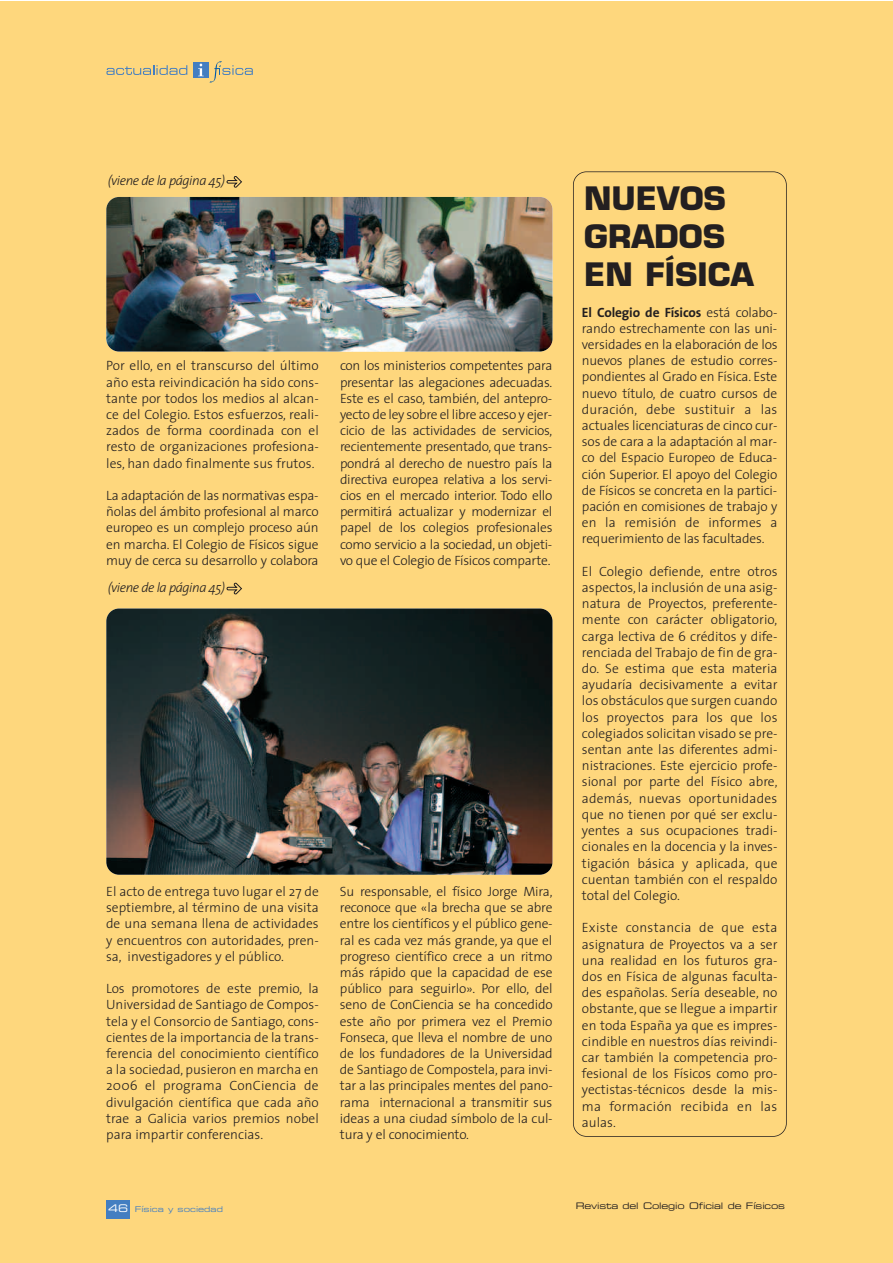
<style>
.page{position:relative;width:893px;height:1263px;background:#fff}
.page>*{position:absolute;margin:0;border:0;box-sizing:border-box;transform-origin:0 0}
.t1{font:700 31.5px/37.8px "Eurostile";color:#231f20}
.t2{font:300 13.5px/16.2px "The Sans";color:#231f20;text-align:justify}
.t3{font:italic 300 13.5px "The Sans";letter-spacing:-.035em;color:#231f20}
.t4{font:9px "Eurostile Extended Two";letter-spacing:-.02em;color:#231f20}
.t5{font:7.95px "Eurostile Extended Two";color:#437ec1}
.s1{font-weight:700}
.s2{font-size:10.5px;color:#fff}
</style>
<div class="page">
<div style="left:0;top:1px;width:892px;height:1262px;background:#fed77d"></div>
<div style="left:107px;top:1200px;width:23px;height:19px;background:#437ec1"></div>
<svg style="left:106px;top:65px;width:81px;height:10px"></svg>
<div style="left:193px;top:62px;width:16px;height:16px;background:#437ec1"></div>
<svg style="left:198px;top:61px;width:55px;height:21px"></svg>
<img style="left:106px;top:197px;width:446px;height:155px">
<img style="left:106px;top:608px;width:446px;height:267px">
<div style="left:573px;top:171px;width:214px;height:966px;border:2px solid #231f20;border-radius:14px"></div>
<svg style="left:226px;top:176px;width:16px;height:12px"></svg>
<svg style="left:226px;top:582px;width:16px;height:13px"></svg>
<p class="t3" style="left:108px;top:175px;width:119px">(viene de la página 45)</p>
<p class="t2" style="left:106px;top:359px;width:214px">Por ello, en el transcurso del último año esta reivindicación ha sido cons&shy;tante por todos los medios al alcan&shy;ce del Colegio. Estos esfuerzos, reali&shy;zados de forma coordinada con el resto de organizaciones profesiona&shy;les, han dado finalmente sus frutos.</p>
<p class="t2" style="left:106px;top:489px;width:214px">La adaptación de las normativas espa&shy;ñolas del ámbito profesional al marco europeo es un complejo proceso aún en marcha. El Colegio de Físicos sigue muy de cerca su desarrollo y colabora</p>
<p class="t3" style="left:108px;top:582px;width:119px">(viene de la página 45)</p>
<p class="t2" style="left:340px;top:359px;width:214px">con los ministerios competentes para presentar las alegaciones adecuadas.<br>Este es el caso, también, del antepro&shy;yecto de ley sobre el libre acceso y ejer&shy;cicio de las actividades de servicios, recientemente presentado, que trans&shy;pondrá al derecho de nuestro país la directiva europea relativa a los servi&shy;cios en el mercado interior. Todo ello permitirá actualizar y modernizar el papel de los colegios profesionales como servicio a la sociedad, un objeti&shy;vo que el Colegio de Físicos comparte.</p>
<p class="t2" style="left:106px;top:885px;width:214px">El acto de entrega tuvo lugar el 27 de septiembre, al término de una visita de una semana llena de actividades y encuentros con autoridades, pren&shy;sa, investigadores y el público.</p>
<p class="t2" style="left:106px;top:982px;width:214px">Los promotores de este premio, la Universidad de Santiago de Compos&shy;tela y el Consorcio de Santiago, cons&shy;cientes de la importancia de la trans&shy;ferencia del conocimiento científico a la sociedad, pusieron en marcha en 2006 el programa ConCiencia de divulgación científica que cada año trae a Galicia varios premios nobel para impartir conferencias.</p>
<p class="t2" style="left:340px;top:885px;width:214px">Su responsable, el físico Jorge Mira, reconoce que «la brecha que se abre entre los científicos y el público gene&shy;ral es cada vez más grande, ya que el progreso científico crece a un ritmo más rápido que la capacidad de ese público para seguirlo». Por ello, del seno de ConCiencia se ha concedido este año por primera vez el Premio Fonseca, que lleva el nombre de uno de los fundadores de la Universidad de Santiago de Compostela, para invi&shy;tar a las principales mentes del pano&shy;rama internacional a transmitir sus ideas a una ciudad símbolo de la cul&shy;tura y el conocimiento.</p>
<h1 class="t1" style="left:584px;top:183px;width:171px">NUEVOS<br>GRADOS<br>EN FÍSICA</h1>
<p class="t2" style="left:582px;top:305px;width:197px"><span class="s1">El Colegio de Físicos</span> está colabo&shy;rando estrechamente con las uni&shy;versidades en la elaboración de los nuevos planes de estudio corres&shy;pondientes al Grado en Física. Este nuevo título, de cuatro cursos de duración, debe sustituir a las actuales licenciaturas de cinco cur&shy;sos de cara a la adaptación al mar&shy;co del Espacio Europeo de Educa&shy;ción Superior. El apoyo del Colegio de Físicos se concreta en la partici&shy;pación en comisiones de trabajo y en la remisión de informes a requerimiento de las facultades.</p>
<p class="t2" style="left:582px;top:564px;width:197px">El Colegio defiende, entre otros aspectos, la inclusión de una asig&shy;natura de Proyectos, preferente&shy;mente con carácter obligatorio, carga lectiva de 6 créditos y dife&shy;renciada del Trabajo de fin de gra&shy;do. Se estima que esta materia ayudaría decisivamente a evitar los obstáculos que surgen cuando los proyectos para los que los colegiados solicitan visado se pre&shy;sentan ante las diferentes admi&shy;nistraciones. Este ejercicio profe&shy;sional por parte del Físico abre, además, nuevas oportunidades que no tienen por qué ser exclu&shy;yentes a sus ocupaciones tradi&shy;cionales en la docencia y la inves&shy;tigación básica y aplicada, que cuentan también con el respaldo total del Colegio.</p>
<p class="t2" style="left:582px;top:921px;width:197px">Existe constancia de que esta asignatura de Proyectos va a ser una realidad en los futuros gra&shy;dos en Física de algunas faculta&shy;des españolas. Sería deseable, no obstante, que se llegue a impartir en toda España ya que es impres&shy;cindible en nuestros días reivindi&shy;car también la competencia pro&shy;fesional de los Físicos como pro&shy;yectistas-técnicos desde la mis&shy;ma formación recibida en las aulas.</p>
<p class="t5" style="left:108px;top:1206px;width:116px"><span class="s2">46</span> Física y sociedad</p>
<p class="t4" style="left:576px;top:1202px;width:211px">Revista del Colegio Oficial de Físicos</p>
</div>
